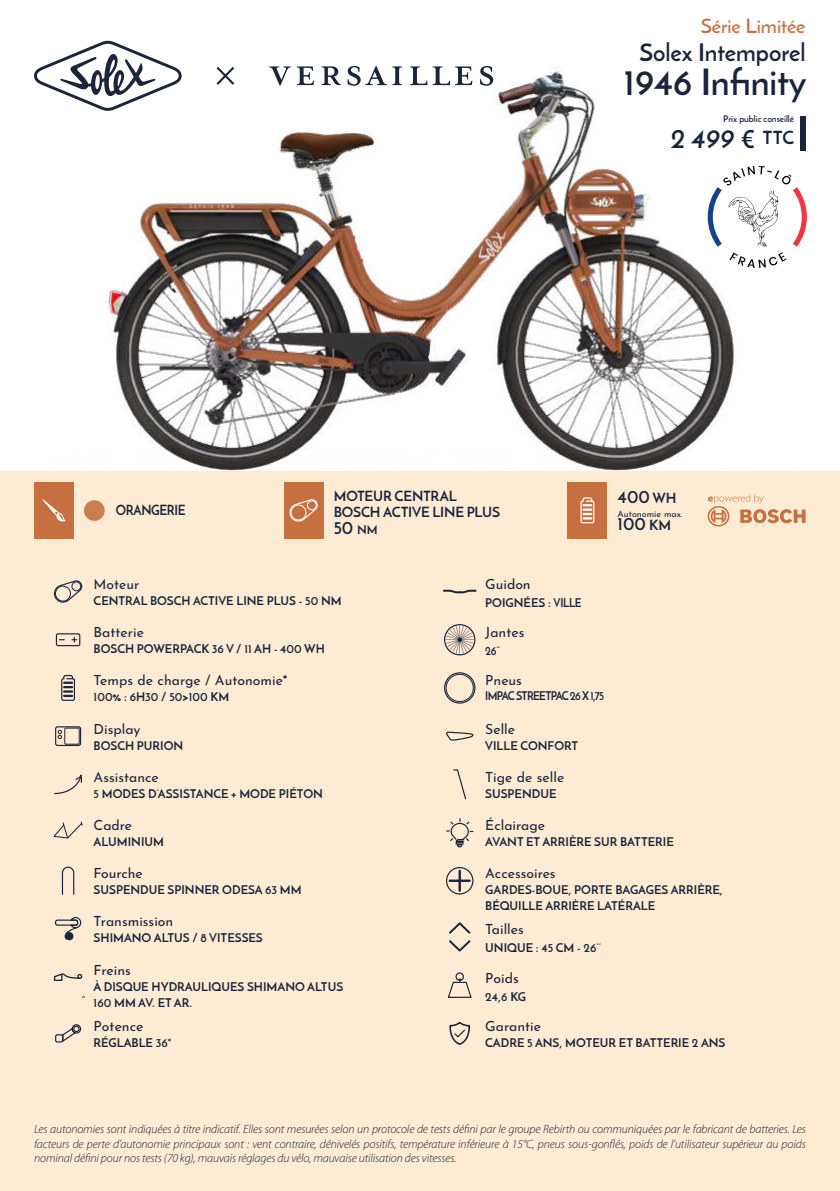
<style>
.page{position:relative;width:840px;height:1191px;background:#fff}
.page>*{position:absolute;margin:0;border:0;box-sizing:border-box;transform-origin:0 0}
.t1{font:700 36px "Josefin Sans";color:#1a253b}
.t2{font:italic 700 27px "Josefin Sans";color:#1a253b}
.t3{font:700 24px "Josefin Sans";color:#1a253b}
.t4{font:600 20px "Josefin Sans";color:#c66f3f}
.t5{font:700 18px "Josefin Sans";color:#1a253b}
.t6{font:14px "Josefin Sans";color:#1a253b}
.t7{font:700 14px "Josefin Sans";letter-spacing:-.015em;color:#1a253b}
.t8{font:700 14px "Josefin Sans";letter-spacing:-.015em;color:#1a253b;scale:.9 1}
.t9{font:700 12px/16px "Josefin Sans";color:#1a253b}
.t10{font:italic 300 12px/14.4px "Myriad Pro";letter-spacing:-.01em;color:#1a253b;text-align:justify}
.t11{font:700 12px "Josefin Sans";letter-spacing:-.06em;color:#1a253b;scale:.9 1}
.t12{font:700 12px "Josefin Sans";color:#1a253b;scale:.9 1}
.t13{font:700 9px "Josefin Sans";color:#1a253b}
.t14{font:9px "Josefin Sans";color:#1a253b}
.s1{font-style:normal}
.s2{font-size:12px}
.s3{font-size:14px}
</style>
<div class="page">
<img style="left:107px;top:66px;width:653px;height:405px">
<div style="left:0;top:471px;width:839px;height:720px;background:#feebd3"></div>
<div style="left:567px;top:482px;width:40px;height:57px;background:#c66f3f"></div>
<div style="left:34px;top:482px;width:40px;height:57px;background:#c66f3f"></div>
<svg style="left:580px;top:497px;width:15px;height:27px"></svg>
<svg style="left:42px;top:499px;width:23px;height:22px"></svg>
<div style="left:283px;top:482px;width:40px;height:57px;background:#c66f3f"></div>
<svg style="left:289px;top:499px;width:29px;height:23px"></svg>
<div style="left:799px;top:116px;width:6px;height:34px;background:#1a253b"></div>
<svg style="left:53px;top:580px;width:30px;height:23px"></svg>
<svg style="left:55px;top:633px;width:26px;height:14px"></svg>
<svg style="left:61px;top:675px;width:14px;height:26px"></svg>
<svg style="left:55px;top:726px;width:27px;height:21px"></svg>
<svg style="left:54px;top:774px;width:29px;height:21px"></svg>
<svg style="left:53px;top:821px;width:30px;height:18px"></svg>
<svg style="left:61px;top:866px;width:14px;height:29px"></svg>
<svg style="left:54px;top:917px;width:28px;height:24px"></svg>
<svg style="left:53px;top:973px;width:32px;height:24px"></svg>
<svg style="left:55px;top:1027px;width:27px;height:16px"></svg>
<div style="left:72px;top:1024px;width:9px;height:9px;border:1px solid #1a253a;border-radius:50%"></div>
<div style="left:73px;top:1025px;width:7px;height:7px;border:1px solid #1a253a;border-radius:50%"></div>
<svg style="left:443px;top:589px;width:34px;height:5px"></svg>
<svg style="left:444px;top:624px;width:32px;height:32px"></svg>
<svg style="left:444px;top:672px;width:32px;height:32px"></svg>
<div style="left:444px;top:672px;width:31px;height:31px;border:1px solid #1a253a;border-radius:50%"></div>
<div style="left:445px;top:674px;width:28px;height:28px;border:1px solid #1a253a;border-radius:50%"></div>
<svg style="left:445px;top:731px;width:29px;height:10px"></svg>
<svg style="left:453px;top:769px;width:14px;height:31px"></svg>
<svg style="left:446px;top:818px;width:28px;height:30px"></svg>
<svg style="left:447px;top:867px;width:27px;height:28px"></svg>
<div style="left:445px;top:867px;width:28px;height:27px;border:1px solid #1a253a;border-radius:50%"></div>
<svg style="left:449px;top:922px;width:22px;height:30px"></svg>
<svg style="left:448px;top:972px;width:24px;height:26px"></svg>
<svg style="left:449px;top:1021px;width:22px;height:24px"></svg>
<div style="left:84px;top:500px;width:21px;height:21px;background:#cc7d50;border-radius:50%"></div>
<svg style="left:707px;top:494px;width:98px;height:32px"></svg>
<svg style="left:269px;top:66px;width:45px;height:20px"></svg>
<svg style="left:410px;top:66px;width:62px;height:19px"></svg>
<svg style="left:347px;top:66px;width:55px;height:20px"></svg>
<svg style="left:479px;top:66px;width:14px;height:20px"></svg>
<svg style="left:321px;top:66px;width:19px;height:19px"></svg>
<svg style="left:34px;top:41px;width:147px;height:70px"></svg>
<svg style="left:216px;top:67px;width:18px;height:18px"></svg>
<svg style="left:707px;top:166px;width:99px;height:102px"></svg>
<h3 class="t4" style="left:700px;top:13px;width:106px">Série Limitée</h3>
<h3 class="t3" style="left:639px;top:37px;width:168px">Solex Intemporel</h3>
<h1 class="t1" style="left:623px;top:59px;width:184px">1946 Infinity</h1>
<p class="t13" style="left:723px;top:113px;width:72px">Prix public conseillé</p>
<h2 class="t2" style="left:670px;top:122px;width:125px">2 499 <span class="s1">€</span> <sup>TTC</sup></h2>
<p class="t7" style="left:333px;top:487px;width:125px">MOTEUR CENTRAL</p>
<p class="t8" style="left:116px;top:501px;width:79px">ORANGERIE</p>
<p class="t7" style="left:333px;top:503px;width:168px">BOSCH ACTIVE LINE PLUS</p>
<h3 class="t5" style="left:333px;top:516px;width:45px">50 <span class="s2">NM</span></h3>
<h3 class="t5" style="left:617px;top:485px;width:61px">400 <span class="s3">WH</span></h3>
<p class="t14" style="left:617px;top:506px;width:66px">Autonomie max.</p>
<h3 class="t5" style="left:617px;top:512px;width:55px">100 <span class="s3">KM</span></h3>
<p class="t6" style="left:94px;top:572px;width:47px">Moteur</p>
<p class="t9" style="left:94px;top:592px;width:249px">CENTRAL BOSCH ACTIVE LINE PLUS - 50 NM</p>
<p class="t6" style="left:94px;top:620px;width:52px">Batterie</p>
<p class="t9" style="left:94px;top:641px;width:232px">BOSCH POWERPACK 36 V / 11 AH - 400 WH</p>
<p class="t6" style="left:94px;top:669px;width:195px">Temps de charge / Autonomie*</p>
<p class="t9" style="left:94px;top:689px;width:137px">100% : 6H30 / 50&gt;100 KM</p>
<p class="t6" style="left:94px;top:717px;width:48px">Display</p>
<p class="t9" style="left:94px;top:737px;width:91px">BOSCH PURION</p>
<p class="t6" style="left:94px;top:765px;width:67px">Assistance</p>
<p class="t9" style="left:94px;top:785px;width:231px">5 MODES D’ASSISTANCE + MODE PIÉTON</p>
<p class="t6" style="left:94px;top:813px;width:40px">Cadre</p>
<p class="t9" style="left:94px;top:833px;width:72px">ALUMINIUM</p>
<p class="t6" style="left:94px;top:861px;width:51px">Fourche</p>
<p class="t9" style="left:94px;top:882px;width:209px">SUSPENDUE SPINNER ODESA 63 MM</p>
<p class="t6" style="left:94px;top:910px;width:81px">Transmission</p>
<p class="t9" style="left:94px;top:930px;width:170px">SHIMANO ALTUS / 8 VITESSES</p>
<p class="t6" style="left:94px;top:958px;width:39px">Freins</p>
<p class="t9" style="left:94px;top:978px;width:251px">À DISQUE HYDRAULIQUES SHIMANO ALTUS<br>160 MM AV. ET AR.</p>
<p class="t6" style="left:94px;top:1014px;width:51px">Potence</p>
<p class="t9" style="left:94px;top:1034px;width:79px">RÉGLABLE 36°</p>
<p class="t6" style="left:485px;top:572px;width:47px">Guidon</p>
<p class="t9" style="left:485px;top:594px;width:98px">POIGNÉES : VILLE</p>
<p class="t6" style="left:485px;top:620px;width:41px">Jantes</p>
<p class="t12" style="left:485px;top:643px;width:18px">26’’</p>
<p class="t6" style="left:485px;top:669px;width:38px">Pneus</p>
<p class="t11" style="left:485px;top:688px;width:134px">IMPAC STREETPAC 26 X 1,75</p>
<p class="t6" style="left:485px;top:717px;width:31px">Selle</p>
<p class="t9" style="left:485px;top:737px;width:94px">VILLE CONFORT</p>
<p class="t6" style="left:485px;top:765px;width:80px">Tige de selle</p>
<p class="t9" style="left:485px;top:785px;width:73px">SUSPENDUE</p>
<p class="t6" style="left:485px;top:813px;width:61px">Éclairage</p>
<p class="t9" style="left:485px;top:833px;width:190px">AVANT ET ARRIÈRE SUR BATTERIE</p>
<p class="t6" style="left:485px;top:861px;width:72px">Accessoires</p>
<p class="t9" style="left:485px;top:882px;width:239px">GARDES-BOUE, PORTE BAGAGES ARRIÈRE,<br>BÉQUILLE ARRIÈRE LATÉRALE</p>
<p class="t6" style="left:485px;top:918px;width:40px">Tailles</p>
<p class="t9" style="left:485px;top:940px;width:117px">UNIQUE : 45 CM - 26’’</p>
<p class="t6" style="left:485px;top:966px;width:35px">Poids</p>
<p class="t9" style="left:485px;top:988px;width:42px">24,6 KG</p>
<p class="t6" style="left:485px;top:1014px;width:57px">Garantie</p>
<p class="t9" style="left:485px;top:1034px;width:241px">CADRE 5 ANS, MOTEUR ET BATTERIE 2 ANS</p>
<p class="t10" style="left:34px;top:1122px;width:773px">Les autonomies sont indiquées à titre indicatif. Elles sont mesurées selon un protocole de tests défini par le groupe Rebirth ou communiquées par le fabricant de batteries. Les facteurs de perte d’autonomie principaux sont : vent contraire, dénivelés positifs, température inférieure à 15°C, pneus sous-gonflés, poids de l’utilisateur supérieur au poids nominal défini pour nos tests (70 kg), mauvais réglages du vélo, mauvaise utilisation des vitesses.</p>
</div>
